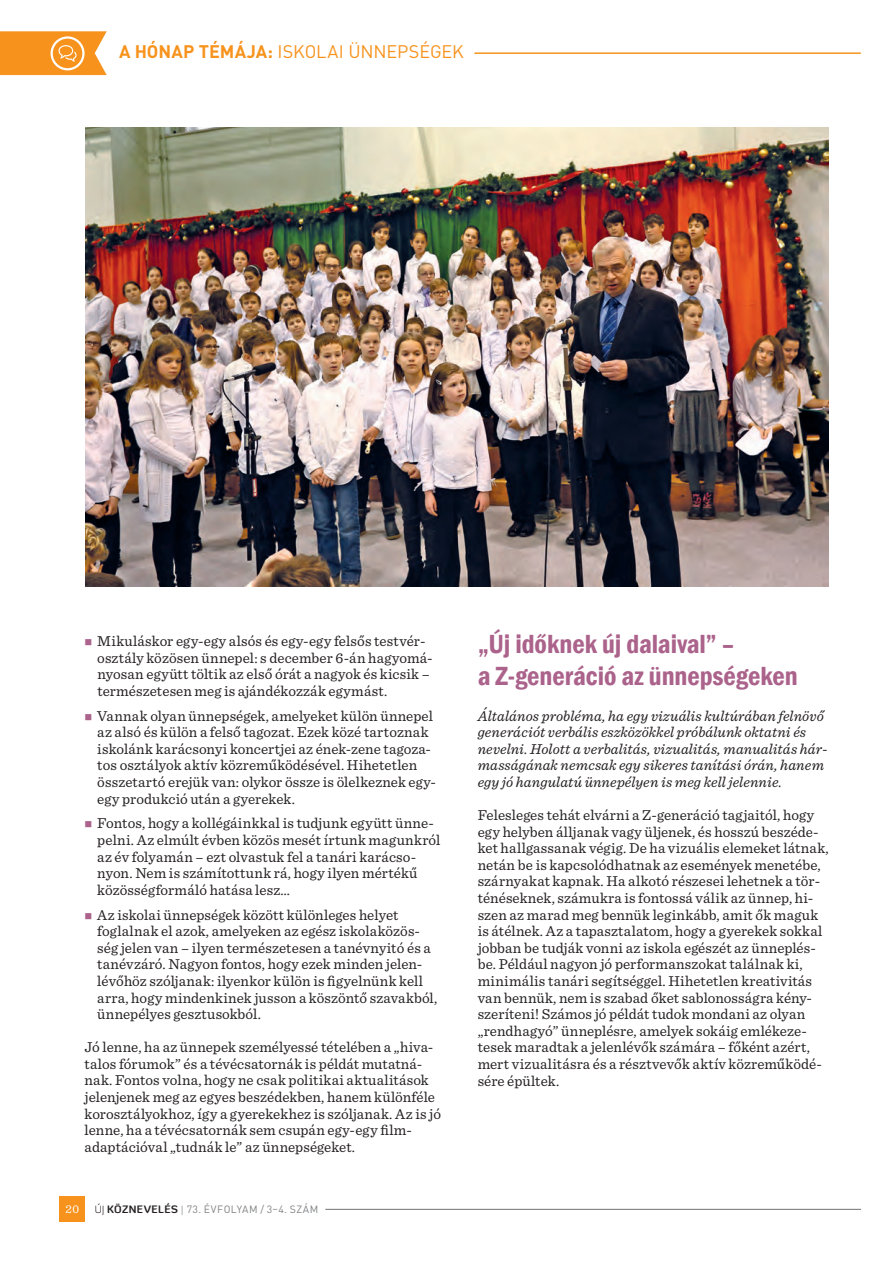
<style>
.page{position:relative;width:893px;height:1263px;background:#fff}
.page>*{position:absolute;margin:0;border:0;box-sizing:border-box;transform-origin:0 0}
.t1{font:600 condensed 27px/32.4px "Franklin Gothic";letter-spacing:-.005em;color:#ab628b}
.t2{font:18px "DIN Pro";letter-spacing:-.005em;color:#f7931d}
.t3{font:15px/16.6px "Sentinel";letter-spacing:.005em;color:#231f20}
.t4{font:italic 15px/16.6px "Sentinel";letter-spacing:.005em;color:#231f20}
.t5{font:12px "Sentinel";color:#fff}
.t6{font:10.5px "DIN Pro";letter-spacing:.04em;color:#808285}
.s1{font-weight:700}
.s2{font-family:"Diavlo";font-weight:300;color:#231f20}
.s3{font-family:"Diavlo";font-weight:700;color:#231f20}
.s4{font-family:"Sentinel"}
</style>
<div class="page">
<div style="left:60px;top:1197px;width:25px;height:25px;background:#f7931d"></div>
<hr style="left:325px;top:1209px;width:536px;height:1px;background:#808285">
<svg style="left:0;top:31px;width:107px;height:44px;background:#f7a039"></svg>
<hr style="left:475px;top:52px;width:385px;height:2px;background:#f7931d">
<img style="left:85px;top:128px;width:744px;height:459px">
<p class="t2" style="left:119px;top:40px;width:346px"><span class="s1">A HÓNAP TÉMÁJA:</span> ISKOLAI ÜNNEPSÉGEK</p>
<p class="t3" style="left:97px;top:632px;width:337px">Mikuláskor egy-egy alsós és egy-egy felsős testvér&shy;osztály közösen ünnepel: s december 6-án hagyomá&shy;nyosan együtt töltik az első órát a nagyok és kicsik – természetesen meg is ajándékozzák egymást.</p>
<p class="t3" style="left:97px;top:706px;width:339px">Vannak olyan ünnepségek, amelyeket külön ünnepel az alsó és külön a felső tagozat. Ezek közé tartoznak iskolánk karácsonyi koncertjei az ének-zene tagoza&shy;tos osztályok aktív közreműködésével. Hihetetlen összetartó erejük van: olykor össze is ölelkeznek egy&shy;egy produkció után a gyerekek.</p>
<p class="t3" style="left:97px;top:814px;width:345px">Fontos, hogy a kollégáinkkal is tudjunk együtt ünne&shy;pelni. Az elmúlt évben közös mesét írtunk magunkról az év folyamán – ezt olvastuk fel a tanári karácso&shy;nyon. Nem is számítottunk rá, hogy ilyen mértékű közösségformáló hatása lesz…</p>
<p class="t3" style="left:97px;top:905px;width:341px">Az iskolai ünnepségek között különleges helyet foglalnak el azok, amelyeken az egész iskolaközös&shy;ség jelen van – ilyen természetesen a tanévnyitó és a tanévzáró. Nagyon fontos, hogy ezek minden jelen&shy;lévőhöz szóljanak: ilyenkor külön is figyelnünk kell arra, hogy mindenkinek jusson a köszöntő szavakból, ünnepélyes gesztusokból.</p>
<p class="t3" style="left:85px;top:1038px;width:358px">Jó lenne, ha az ünnepek személyessé tételében a „hiva&shy;talos fórumok” és a tévécsatornák is példát mutatná&shy;nak. Fontos volna, hogy ne csak politikai aktualitások jelenjenek meg az egyes beszédekben, hanem különféle korosztályokhoz, így a gyerekekhez is szóljanak. Az is jó lenne, ha a tévécsatornák sem csupán egy-egy film&shy;adaptációval „tudnák le” az ünnepségeket.</p>
<p class="t5" style="left:66px;top:1200px;width:15px">20</p>
<p class="t6" style="left:95px;top:1202px;width:225px"><span class="s2">ÚJ</span> <span class="s3">KÖZNEVELÉS</span> <span class="s4">|</span> 73. ÉVFOLYAM / 3–4. SZÁM</p>
<h1 class="t1" style="left:478px;top:627px;width:322px">„Új időknek új dalaival” –<br>a Z-generáció az ünnepségeken</h1>
<p class="t4" style="left:478px;top:706px;width:351px">Általános probléma, ha egy vizuális kultúrában felnövő generációt verbális eszközökkel próbálunk oktatni és nevelni. Holott a verbalitás, vizualitás, manualitás hár&shy;masságának nemcsak egy sikeres tanítási órán, hanem egy jó hangulatú ünnepélyen is meg kell jelennie.</p>
<p class="t3" style="left:478px;top:806px;width:353px">Felesleges tehát elvárni a Z-generáció tagjaitól, hogy egy helyben álljanak vagy üljenek, és hosszú beszéde&shy;ket hallgassanak végig. De ha vizuális elemeket látnak, netán be is kapcsolódhatnak az események menetébe, szárnyakat kapnak. Ha alkotó részesei lehetnek a tör&shy;ténéseknek, számukra is fontossá válik az ünnep, hi&shy;szen az marad meg bennük leginkább, amit ők maguk is átélnek. Az a tapasztalatom, hogy a gyerekek sokkal jobban be tudják vonni az iskola egészét az ünneplés&shy;be. Például nagyon jó performanszokat találnak ki, minimális tanári segítséggel. Hihetetlen kreativitás van bennük, nem is szabad őket sablonosságra kény&shy;szeríteni! Számos jó példát tudok mondani az olyan „rendhagyó” ünneplésre, amelyek sokáig emlékeze&shy;tesek maradtak a jelenlévők számára – főként azért, mert vizualitásra és a résztvevők aktív közreműködé&shy;sére épültek.</p>
</div>
